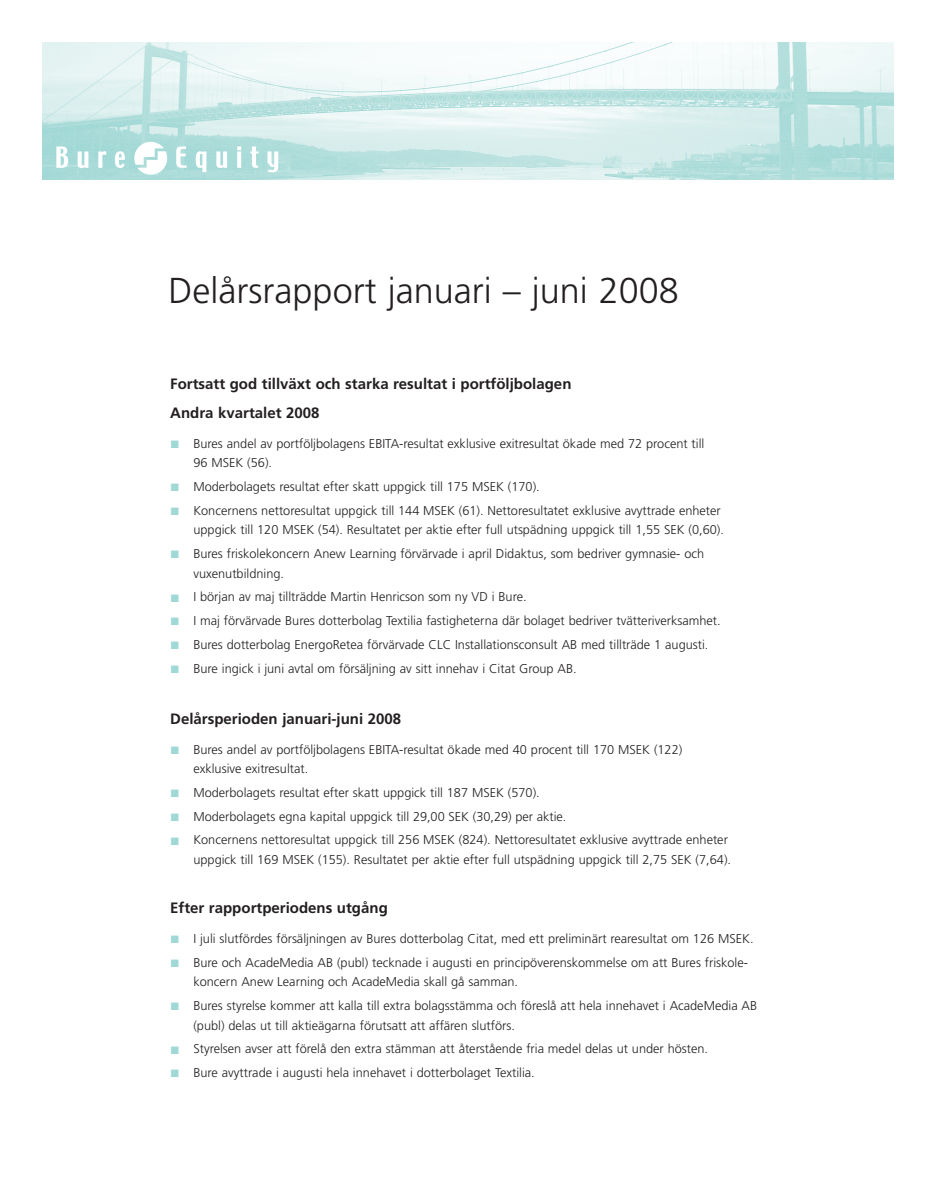
<style>
.page{position:relative;width:936px;height:1191px;background:#fff}
.page>*{position:absolute;margin:0;border:0;box-sizing:border-box;transform-origin:0 0}
.t1{font:300 36px "Frutiger LT Std";color:#231f20}
.t2{font:700 15px/28.7px "Frutiger LT Std";color:#231f20}
.t3{font:300 12.75px/19.5px "Frutiger LT Std";color:#231f20}
.s1{color:#a0d8d6}
</style>
<div class="page">
<img style="left:43px;top:43px;width:850px;height:137px">
<svg style="left:56px;top:146px;width:12px;height:22px"></svg>
<svg style="left:78px;top:151px;width:10px;height:17px"></svg>
<svg style="left:98px;top:151px;width:8px;height:17px"></svg>
<svg style="left:115px;top:151px;width:10px;height:17px"></svg>
<svg style="left:176px;top:146px;width:10px;height:22px"></svg>
<svg style="left:196px;top:151px;width:10px;height:21px"></svg>
<svg style="left:216px;top:151px;width:11px;height:17px"></svg>
<svg style="left:237px;top:146px;width:4px;height:4px"></svg>
<svg style="left:237px;top:151px;width:4px;height:17px"></svg>
<svg style="left:250px;top:146px;width:8px;height:22px"></svg>
<svg style="left:267px;top:151px;width:11px;height:21px"></svg>
<svg style="left:134px;top:142px;width:33px;height:33px"></svg>
<h1 class="t1" style="left:168px;top:276px;width:512px">Delårsrapport januari – juni 2008</h1>
<p class="t2" style="left:170px;top:370px;width:403px">Fortsatt god tillväxt och starka resultat i portföljbolagen<br>Andra kvartalet 2008</p>
<p class="t3" style="left:193px;top:434px;width:512px;text-indent:-23px"><span class="s1">■</span> Bures andel av portföljbolagens EBITA-resultat exklusive exitresultat ökade med 72 procent till<br>96 MSEK (56).</p>
<p class="t3" style="left:170px;top:478px;width:371px"><span class="s1">■</span> Moderbolagets resultat efter skatt uppgick till 175 MSEK (170).</p>
<p class="t3" style="left:170px;top:501px;width:555px;text-align:right"><span class="s1">■</span> Koncernens nettoresultat uppgick till 144 MSEK (61). Nettoresultatet exklusive avyttrade enheter uppgick till 120 MSEK (54). Resultatet per aktie efter full utspädning uppgick till 1,55 SEK (0,60).</p>
<p class="t3" style="left:193px;top:545px;width:512px;text-indent:-23px"><span class="s1">■</span> Bures friskolekoncern Anew Learning förvärvade i april Didaktus, som bedriver gymnasie- och vuxen utbildning.</p>
<p class="t3" style="left:170px;top:588px;width:358px"><span class="s1">■</span> I början av maj tillträdde Martin Henricson som ny VD i Bure.</p>
<p class="t3" style="left:170px;top:612px;width:552px"><span class="s1">■</span> I maj förvärvade Bures dotterbolag Textilia fastigheterna där bolaget bedriver tvätteriverksamhet.</p>
<p class="t3" style="left:170px;top:635px;width:539px"><span class="s1">■</span> Bures dotterbolag EnergoRetea förvärvade CLC Installationsconsult AB med tillträde 1 augusti.</p>
<p class="t3" style="left:170px;top:659px;width:408px"><span class="s1">■</span> Bure ingick i juni avtal om försäljning av sitt innehav i Citat Group AB.</p>
<p class="t2" style="left:170px;top:705px;width:232px">Delårsperioden januari-juni 2008</p>
<p class="t3" style="left:193px;top:740px;width:490px;text-indent:-23px"><span class="s1">■</span> Bures andel av portföljbolagens EBITA-resultat ökade med 40 procent till 170 MSEK (122) exklusive exitresultat.</p>
<p class="t3" style="left:170px;top:783px;width:371px"><span class="s1">■</span> Moderbolagets resultat efter skatt uppgick till 187 MSEK (570).</p>
<p class="t3" style="left:170px;top:807px;width:398px"><span class="s1">■</span> Moderbolagets egna kapital uppgick till 29,00 SEK (30,29) per aktie.</p>
<p class="t3" style="left:170px;top:831px;width:562px;text-align:right"><span class="s1">■</span> Koncernens nettoresultat uppgick till 256 MSEK (824). Nettoresultatet exklusive avyttrade enheter uppgick till 169 MSEK (155). Resultatet per aktie efter full utspädning uppgick till 2,75 SEK (7,64).</p>
<p class="t2" style="left:170px;top:894px;width:219px">Efter rapportperiodens utgång</p>
<p class="t3" style="left:170px;top:930px;width:585px"><span class="s1">■</span> I juli slutfördes försäljningen av Bures dotterbolag Citat, med ett preliminärt rearesultat om 126 MSEK.</p>
<p class="t3" style="left:193px;top:953px;width:556px;text-indent:-23px"><span class="s1">■</span> Bure och AcadeMedia AB (publ) tecknade i augusti en principöverenskommelse om att Bures friskole&shy;koncern Anew Learning och AcadeMedia skall gå samman.</p>
<p class="t3" style="left:193px;top:997px;width:565px;text-indent:-23px"><span class="s1">■</span> Bures styrelse kommer att kalla till extra bolagsstämma och föreslå att hela innehavet i AcadeMedia AB (publ) delas ut till aktieägarna förutsatt att affären slutförs.</p>
<p class="t3" style="left:170px;top:1040px;width:539px"><span class="s1">■</span> Styrelsen avser att förelå den extra stämman att återstående fria medel delas ut under hösten.</p>
<p class="t3" style="left:170px;top:1064px;width:366px"><span class="s1">■</span> Bure avyttrade i augusti hela innehavet i dotterbolaget Textilia.</p>
</div>
